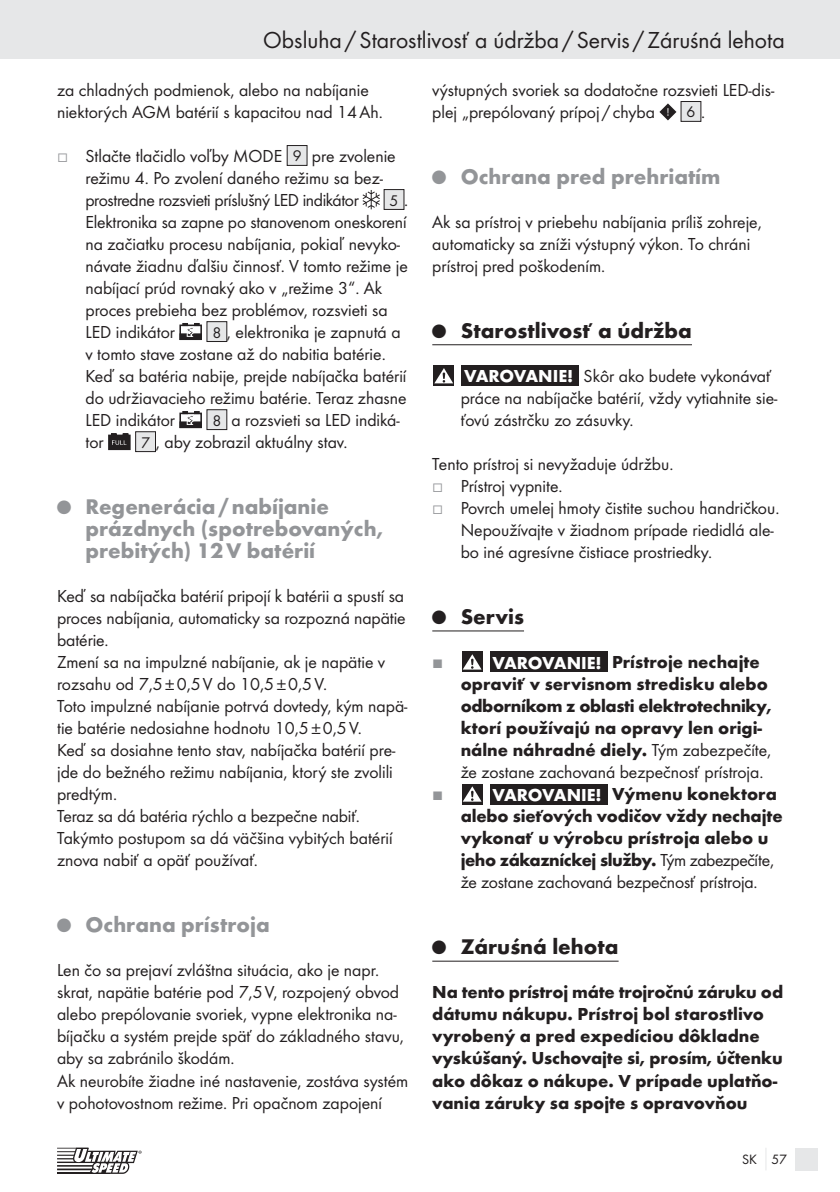
<style>
.page{position:relative;width:840px;height:1192px;background:#fff}
.page>*{position:absolute;margin:0;border:0;box-sizing:border-box;transform-origin:0 0}
.t1{font:24px "Futura Boo";color:#231f20}
.t2{font:700 22px/22px "Futura";color:#939598}
.t3{font:700 22px "Futura";color:#231f20}
.t4{font:18px/22px "Futura Boo";color:#231f20}
.t5{font:700 18px/22px "Futura";color:#231f20}
.t6{font:16px "Futura Boo";color:#231f20}
.t7{font:14px "Futura Boo";color:#231f20}
.s1{font-size:16px}
.s2{font-size:18px}
.s3{font-family:"European Pi Three";font-weight:400;font-size:14px}
.s4{font-family:"Futura";font-weight:700;color:#fff}
.s5{color:#fff}
.s6{font-family:"Futura Boo";font-weight:400}
</style>
<div class="page">
<div style="left:0;top:0;width:839px;height:58px;background:#e6e7e8"></div>
<div style="left:794px;top:1147px;width:23px;height:23px;background:#e6e7e8"></div>
<svg style="left:765px;top:1148px;width:1px;height:22px"></svg>
<hr style="left:57px;top:1147px;width:31px;height:1px;background:#231f20">
<hr style="left:57px;top:1150px;width:34px;height:1px;background:#231f20">
<hr style="left:57px;top:1154px;width:37px;height:1px;background:#231f20">
<hr style="left:57px;top:1157px;width:40px;height:2px;background:#231f20">
<hr style="left:57px;top:1161px;width:43px;height:1px;background:#231f20">
<hr style="left:57px;top:1164px;width:46px;height:2px;background:#231f20">
<hr style="left:57px;top:1168px;width:50px;height:1px;background:#231f20">
<hr style="left:57px;top:1171px;width:53px;height:2px;background:#231f20">
<svg style="left:73px;top:1147px;width:69px;height:26px"></svg>
<div style="left:287px;top:145px;width:20px;height:20px;background:#e6e7e8"></div>
<div style="left:286px;top:145px;width:21px;height:21px;border:1px solid #231f20"></div>
<svg style="left:362px;top:190px;width:17px;height:19px"></svg>
<div style="left:384px;top:189px;width:20px;height:20px;background:#e6e7e8"></div>
<div style="left:383px;top:189px;width:21px;height:21px;border:1px solid #231f20"></div>
<div style="left:179px;top:324px;width:23px;height:16px;border:2px solid #231f20"></div>
<div style="left:179px;top:333px;width:23px;height:7px;border:2px solid #231f20"></div>
<svg style="left:182px;top:323px;width:18px;height:14px"></svg>
<div style="left:207px;top:321px;width:20px;height:20px;background:#e6e7e8"></div>
<div style="left:206px;top:321px;width:21px;height:21px;border:1px solid #231f20"></div>
<div style="left:179px;top:412px;width:23px;height:16px;border:2px solid #231f20"></div>
<div style="left:179px;top:421px;width:23px;height:7px;border:2px solid #231f20"></div>
<svg style="left:182px;top:411px;width:18px;height:14px"></svg>
<div style="left:207px;top:409px;width:20px;height:20px;background:#e6e7e8"></div>
<div style="left:206px;top:409px;width:21px;height:21px;border:1px solid #231f20"></div>
<svg style="left:108px;top:433px;width:23px;height:18px"></svg>
<div style="left:136px;top:431px;width:19px;height:20px;background:#e6e7e8"></div>
<div style="left:135px;top:431px;width:21px;height:21px;border:1px solid #231f20"></div>
<hr style="left:432px;top:344px;width:259px;height:1px;background:#231f20">
<hr style="left:432px;top:630px;width:91px;height:1px;background:#231f20">
<hr style="left:432px;top:960px;width:186px;height:1px;background:#231f20">
<svg style="left:659px;top:103px;width:18px;height:18px"></svg>
<div style="left:680px;top:101px;width:20px;height:20px;background:#e6e7e8"></div>
<div style="left:680px;top:101px;width:21px;height:21px;border:1px solid #231f20"></div>
<svg style="left:433px;top:365px;width:21px;height:21px"></svg>
<svg style="left:434px;top:368px;width:19px;height:15px"></svg>
<div style="left:461px;top:365px;width:118px;height:21px;background:#231f20"></div>
<svg style="left:462px;top:651px;width:20px;height:21px"></svg>
<svg style="left:462px;top:654px;width:19px;height:15px"></svg>
<div style="left:490px;top:651px;width:117px;height:21px;background:#231f20"></div>
<svg style="left:462px;top:784px;width:20px;height:20px"></svg>
<svg style="left:462px;top:786px;width:19px;height:15px"></svg>
<div style="left:490px;top:783px;width:117px;height:21px;background:#231f20"></div>
<h1 class="t1" style="left:263px;top:29px;width:522px">Obsluha / Starostlivosť a údržba / Servis / Záruśná lehota</h1>
<p class="t4" style="left:57px;top:80px;width:327px">za chladných podmienok, alebo na nabíjanie niektorých AGM batérií s kapacitou nad 14 Ah.</p>
<p class="t4" style="left:85px;top:146px;width:311px">Stlačte tlačidlo voľby MODE <span class="s1">9</span> pre zvolenie režimu 4. Po zvolení daného režimu sa bez&shy;prostredne rozsvieti príslušný LED indikátor</p>
<p class="t4" style="left:432px;top:80px;width:343px">výstupných svoriek sa dodatočne rozsvieti LED-dis&shy;plej „prepólovaný prípoj / chyba</p>
<p class="t6" style="left:686px;top:105px;width:20px">6 <span class="s2">.</span></p>
<p class="t2" style="left:432px;top:167px;width:289px"><span class="s3">-</span> Ochrana pred prehriatím</p>
<p class="t4" style="left:432px;top:212px;width:331px">Ak sa prístroj v priebehu nabíjania príliš zohreje, automaticky sa zníži výstupný výkon. To chráni prístroj pred poškodením.</p>
<p class="t6" style="left:389px;top:193px;width:20px">5 <span class="s2">.</span></p>
<p class="t4" style="left:85px;top:212px;width:324px">Elektronika sa zapne po stanovenom oneskorení na začiatku procesu nabíjania, pokiaľ nevyko&shy;návate žiadnu ďalšiu činnosť. V tomto režime je nabíjací prúd rovnaký ako v „režime 3“. Ak proces prebieha bez problémov, rozsvieti sa LED indikátor</p>
<p class="t3" style="left:432px;top:322px;width:261px"><span class="s3">-</span> Starostlivosť a údržba</p>
<p class="t4" style="left:460px;top:366px;width:318px"><span class="s4">VAROVANIE!</span> Skôr ako budete vykonávať práce na nabíjačke batérií, vždy vytiahnite sie&shy;ťovú zástrčku zo zásuvky.</p>
<p class="t4" style="left:460px;top:454px;width:320px;text-indent:-28px">Tento prístroj si nevyžaduje údržbu.<br>Prístroj vypnite.<br>Povrch umelej hmoty čistite suchou handričkou.<br>Nepoužívajte v žiadnom prípade riedidlá ale&shy;bo iné agresívne čistiace prostriedky.</p>
<p class="t4" style="left:85px;top:322px;width:322px;text-indent:127px"><span class="s1">8</span> , elektronika je zapnutá a v tomto stave zostane až do nabitia batérie.<br>Keď sa batéria nabije, prejde nabíjačka batérií do udržiavacieho režimu batérie. Teraz zhasne LED indikátor</p>
<p class="t4" style="left:212px;top:410px;width:189px"><span class="s1">8</span> a rozsvieti sa LED indiká-</p>
<p class="t4" style="left:85px;top:432px;width:20px">tor</p>
<p class="t4" style="left:141px;top:432px;width:208px"><span class="s1">7</span> , aby zobrazil aktuálny stav.</p>
<p class="t2" style="left:85px;top:497px;width:299px;text-indent:-28px"><span class="s3">-</span> Regenerácia / nabíjanie prázdnych (spotrebovaných, prebitých) 12 V batérií</p>
<p class="t4" style="left:57px;top:586px;width:352px">Keď sa nabíjačka batérií pripojí k batérii a spustí sa proces nabíjania, automaticky sa rozpozná napätie batérie.<br>Zmení sa na impulzné nabíjanie, ak je napätie v rozsahu od 7,5 ± 0,5 V do 10,5 ± 0,5 V.<br>Toto impulzné nabíjanie potrvá dovtedy, kým napä&shy;tie batérie nedosiahne hodnotu 10,5 ± 0,5 V.<br>Keď sa dosiahne tento stav, nabíjačka batérií pre&shy;jde do bežného režimu nabíjania, ktorý ste zvolili predtým.<br>Teraz sa dá batéria rýchlo a bezpečne nabiť.<br>Takýmto postupom sa dá väčšina vybitých batérií znova nabiť a opäť používať.</p>
<p class="t3" style="left:432px;top:608px;width:93px"><span class="s3">-</span> Servis</p>
<p class="t5" style="left:460px;top:652px;width:312px;text-indent:32px"><span class="s5">VAROVANIE!</span> Prístroje nechajte opraviť v servisnom stredisku alebo odborníkom z oblasti elektrotechniky, ktorí používajú na opravy len origi&shy;nálne náhradné diely. <span class="s6">Tým zabezpečíte,</span></p>
<p class="t4" style="left:460px;top:762px;width:304px">že zostane zachovaná bezpečnosť prístroja.</p>
<p class="t5" style="left:460px;top:784px;width:323px;text-indent:32px"><span class="s5">VAROVANIE!</span> Výmenu konektora alebo sieťových vodičov vždy nechajte vykonať u výrobcu prístroja alebo u jeho zákazníckej služby. <span class="s6">Tým zabezpečíte,</span></p>
<p class="t4" style="left:460px;top:872px;width:298px">že zostane zachovaná bezpečnosť prístroja.</p>
<p class="t2" style="left:57px;top:915px;width:214px"><span class="s3">-</span> Ochrana prístroja</p>
<p class="t4" style="left:57px;top:960px;width:352px">Len čo sa prejaví zvláštna situácia, ako je napr. skrat, napätie batérie pod 7,5 V, rozpojený obvod alebo prepólovanie svoriek, vypne elektronika na&shy;bíjačku a systém prejde späť do základného stavu, aby sa zabránilo škodám.<br>Ak neurobíte žiadne iné nastavenie, zostáva systém v pohotovostnom režime. Pri opačnom zapojení</p>
<p class="t3" style="left:432px;top:938px;width:188px"><span class="s3">-</span> Záruśná lehota</p>
<p class="t5" style="left:432px;top:982px;width:352px">Na tento prístroj máte trojročnú záruku od dátumu nákupu. Prístroj bol starostlivo vyrobený a pred expedíciou dôkladne vyskúšaný. Uschovajte si, prosím, účtenku ako dôkaz o nákupe. V prípade uplatňo&shy;vania záruky sa spojte s opravovňou</p>
<p class="t7" style="left:741px;top:1152px;width:46px">SK 57</p>
</div>
